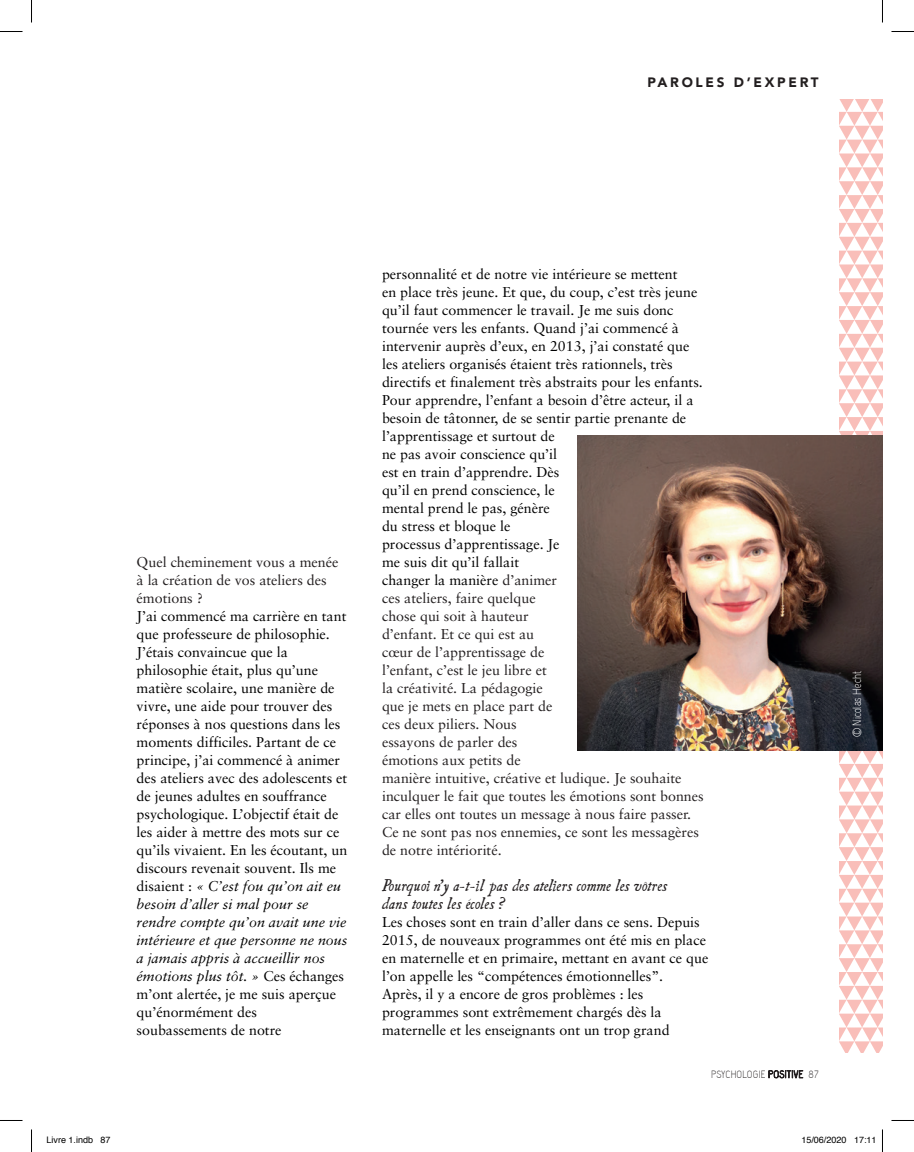
<style>
.page{position:relative;width:914px;height:1152px;background:#fff}
.page>*{position:absolute;margin:0;border:0;box-sizing:border-box;transform-origin:0 0}
.t1{font:italic 15px/18px "Ugly Qua";letter-spacing:-.01em;color:#231f20}
.t2{font:14.25px/18px "Sabon";color:#000001}
.t3{font:14.25px/18px "Sabon";color:#231f20}
.t4{font:900 13.5px "Avenir LT Std";letter-spacing:.2em;color:#231f20}
.t5{font:12px "Capsuula";color:#fff}
.t6{font:10.5px "Capsuula";letter-spacing:.02em;color:#231f20}
.t7{font:9px "Helvetica";color:#000}
.s1{font-style:italic}
.s2{color:#231f20}
</style>
<div class="page">
<svg style="left:768px;top:1070px;width:35px;height:9px"></svg>
<img style="left:839px;top:99px;width:43px;height:953px">
<img style="left:577px;top:435px;width:305px;height:315px">
<svg style="left:0;top:31px;width:22px;height:1px"></svg>
<svg style="left:891px;top:31px;width:22px;height:1px"></svg>
<svg style="left:0;top:1120px;width:22px;height:1px"></svg>
<svg style="left:891px;top:1120px;width:22px;height:1px"></svg>
<svg style="left:31px;top:0;width:1px;height:22px"></svg>
<svg style="left:31px;top:1129px;width:1px;height:23px"></svg>
<svg style="left:882px;top:0;width:1px;height:22px"></svg>
<svg style="left:882px;top:1129px;width:1px;height:23px"></svg>
<p class="t4" style="left:647px;top:74px;width:173px">PAROLES D’EXPERT</p>
<p class="t3" style="left:137px;top:552px;width:203px">Quel cheminement vous a menée à la création de vos ateliers des émotions ?</p>
<p class="t2" style="left:137px;top:606px;width:212px">J’ai commencé ma carrière en tant que professeure de philosophie.<br>J’étais convaincue que la philosophie était, plus qu’une matière scolaire, une manière de vivre, une aide pour trouver des réponses à nos questions dans les moments difficiles. Partant de ce principe, j’ai commencé à animer des ateliers avec des adolescents et de jeunes adultes en souffrance psychologique. L’objectif était de les aider à mettre des mots sur ce qu’ils vivaient. En les écoutant, un discours revenait souvent. Ils me disaient : <span class="s1">« C’est fou qu’on ait eu besoin d’aller si mal pour se rendre compte qu’on avait une vie intérieure et que personne ne nous a jamais appris à accueillir nos émotions plus tôt. »</span> Ces échanges m’ont alertée, je me suis aperçue qu’énormément des soubassements de notre</p>
<p class="t2" style="left:382px;top:264px;width:323px">personnalité et de notre vie intérieure se mettent<br>en place très jeune. Et que, du coup, c’est très jeune qu’il faut commencer le travail. Je me suis donc tournée vers les enfants. Quand j’ai commencé à intervenir auprès d’eux, en 2013, j’ai constaté que les ateliers organisés étaient très rationnels, très directifs et finalement très abstraits pour les enfants.<br>Pour apprendre, l’enfant a besoin d’être acteur, il a besoin de tâtonner, de se sentir partie prenante de l’apprentissage et surtout de<br>ne pas avoir conscience qu’il<br>est en train d’apprendre. Dès<br>qu’il en prend conscience, le<br>mental prend le pas, génère<br>du stress et bloque le<br>processus d’apprentissage. Je<br>me suis dit qu’il fallait<br>changer la manière <span class="s2">d’animer<br>ces ateliers, faire quelque<br>chose qui soit à hauteur<br>d’enfant. Et ce qui est au<br>cœur de l’apprentissage de<br>l’enfant, c’est le jeu libre et<br>la créativité. La pédagogie<br>que je mets en place part de<br>ces deux piliers. Nous<br>essayons de parler des<br>émotions aux petits de<br>manière intuitive, créative et ludique. Je souhaite inculquer le fait que toutes les émotions sont bonnes car elles ont toutes un message à nous faire passer.<br>Ce ne sont pas nos ennemies, ce sont les messagères de notre intériorité.</span></p>
<p class="t1" style="left:382px;top:876px;width:287px">Pourquoi n’y a-t-il pas des ateliers comme les vôtres dans toutes les écoles ?</p>
<p class="t2" style="left:382px;top:912px;width:328px">Les choses sont en train d’aller dans ce sens. Depuis 2015, de nouveaux programmes ont été mis en place en maternelle et en primaire, mettant en avant ce que l’on appelle les “compétences émotionnelles”.<br>Après, il y a encore de gros problèmes : les programmes sont extrêmement chargés dès la maternelle et les enseignants ont un trop grand</p>
<p class="t6" style="left:711px;top:1068px;width:109px">PSYCHOLOGIE POSITIVE 87</p>
<p class="t5" style="left:850px;top:737px;width:68px;rotate:-90deg">© Nicolas Hecht</p>
<p class="t7" style="left:46px;top:1132px;width:66px">Livre 1.indb 87</p>
<p class="t7" style="left:801px;top:1132px;width:77px">15/06/2020 17:11</p>
</div>
